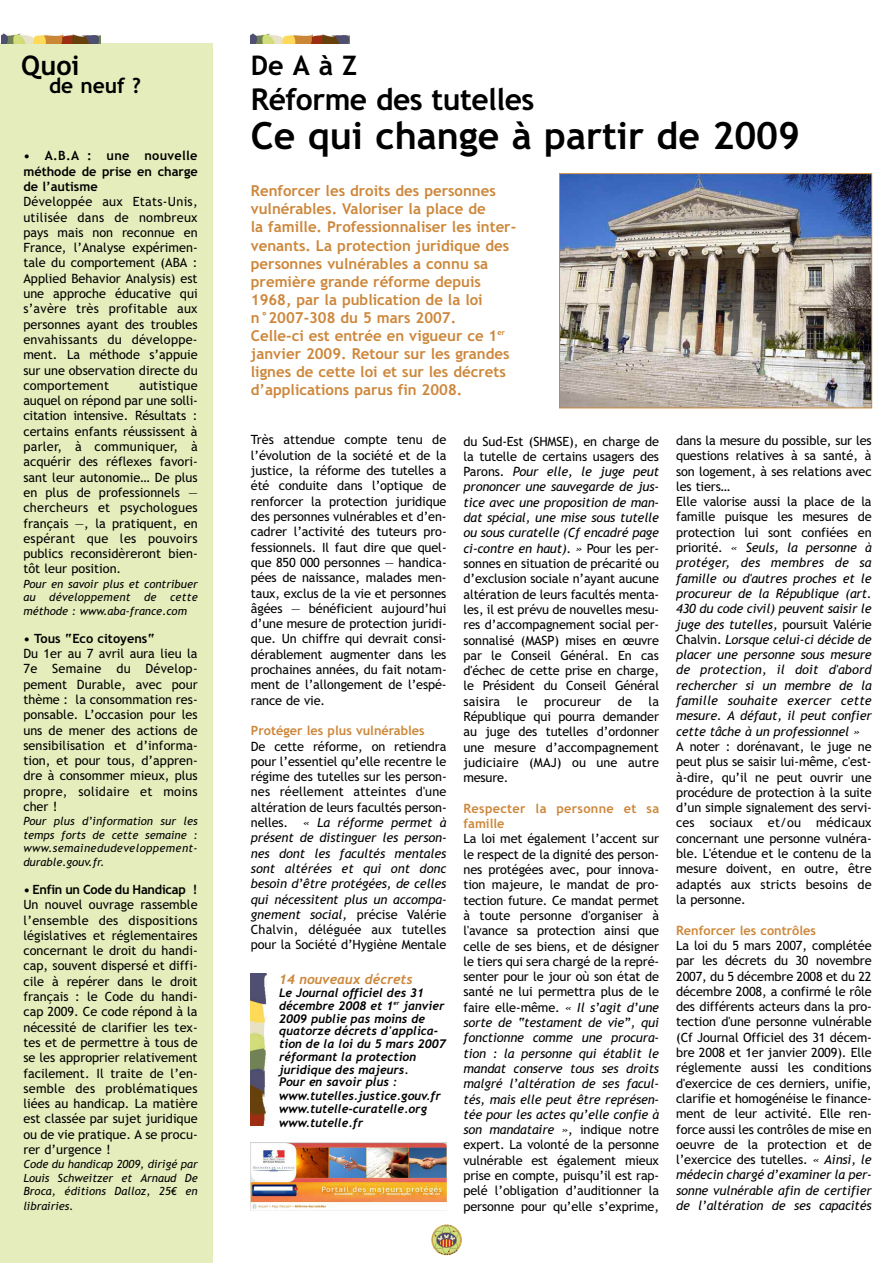
<style>
.page{position:relative;width:893px;height:1263px;background:#fff}
.page>*{position:absolute;margin:0;border:0;box-sizing:border-box;transform-origin:0 0}
.t1{font:700 37.5px "Trebuchet MS";color:#000}
.t2{font:700 30px "Trebuchet MS";letter-spacing:-.02em;color:#000}
.t3{font:700 27px "Trebuchet MS";color:#000}
.t4{font:700 21px "Trebuchet MS";color:#000}
.t5{font:700 15px/18px "Trebuchet MS";color:#cd873b}
.t6{font:italic 700 13.5px "Trebuchet";color:#cd873b}
.t7{font:12.75px/15.3px "Trebuchet MS";color:#000;text-align:justify}
.t8{font:italic 12.75px/15.3px "Trebuchet MS";letter-spacing:-.01em;color:#000}
.t9{font:700 12.75px/15.3px "Trebuchet MS";color:#000;text-align:justify}
.t10{font:700 12.75px "Trebuchet MS";color:#cd873b}
.t11{font:700 12.75px/15.3px "Trebuchet MS";letter-spacing:.025em;color:#cd873b}
.t12{font:700 12.75px "Trebuchet MS";letter-spacing:-.02em;color:#000}
.t13{font:italic 700 12px/12.9px "Trebuchet";color:#000}
.t14{font:italic 11.25px/13.5px "Trebuchet MS";color:#000;text-align:justify}
.s1{font-style:italic}
.s2{font-style:normal}
</style>
<div class="page">
<div style="left:0;top:44px;width:213px;height:1219px;background:#e6edbc"></div>
<img style="left:431px;top:1224px;width:31px;height:31px">
<img style="left:251px;top:33px;width:99px;height:11px">
<img style="left:2px;top:33px;width:99px;height:11px">
<img style="left:561px;top:175px;width:309px;height:231px">
<div style="left:559px;top:173px;width:313px;height:235px;border:1px solid #cd873b"></div>
<img style="left:251px;top:1142px;width:195px;height:67px">
<img style="left:251px;top:973px;width:18px;height:152px">
<h3 class="t3" style="left:21px;top:50px;width:60px">Quoi</h3>
<h3 class="t4" style="left:49px;top:74px;width:94px">de neuf ?</h3>
<p class="t9" style="left:23px;top:148px;width:176px">• A.B.A : une nouvelle méthode de prise en charge de l’autisme</p>
<p class="t7" style="left:23px;top:194px;width:176px">Développée aux Etats-Unis, utilisée dans de nombreux pays mais non reconnue en France, l’Analyse expérimen&shy;tale du comportement (ABA :<br>Applied Behavior Analysis) est une approche éducative qui s’avère très profitable aux personnes ayant des troubles envahissants du développe&shy;ment. La méthode s’appuie sur une observation directe du comportement</p>
<p class="t7" style="left:23px;top:378px;width:176px;text-indent:116px">autistique auquel on répond par une solli&shy;citation intensive. Résultats : certains enfants réussissent à parler, à communiquer, à acquérir des réflexes favori&shy;sant leur autonomie… De plus en plus de professionnels — chercheurs et psychologues français —, la pratiquent, en espérant que les pouvoirs publics reconsidèreront bien&shy;tôt leur position.</p>
<p class="t14" style="left:23px;top:577px;width:176px">Pour en savoir plus et contribuer au développement de cette méthode : www.aba-france.com</p>
<p class="t9" style="left:23px;top:631px;width:133px">• Tous “Eco citoyens“</p>
<p class="t7" style="left:23px;top:646px;width:176px">Du 1er au 7 avril aura lieu la 7e Semaine du Dévelop&shy;pement Durable, avec pour thème : la consommation res&shy;ponsable. L’occasion pour les uns de mener des actions de sensibilisation et d’informa&shy;tion, et pour tous, d’appren&shy;dre à consommer mieux, plus propre, solidaire et moins cher !</p>
<p class="t14" style="left:23px;top:815px;width:176px">Pour plus d’information sur les temps forts de cette semaine : www.semainedudeveloppement&shy;durable.gouv.fr.</p>
<p class="t12" style="left:23px;top:882px;width:176px">• Enfin un Code du Handicap !</p>
<p class="t7" style="left:23px;top:897px;width:176px">Un nouvel ouvrage rassemble l’ensemble des dispositions législatives et réglementaires concernant le droit du handi&shy;cap, souvent dispersé et diffi&shy;cile à repérer dans le droit français : le Code du handi&shy;cap 2009. Ce code répond à la nécessité de clarifier les tex&shy;tes et de permettre à tous de se les approprier relativement facilement. Il traite de l’en&shy;semble des problématiques liées au handicap. La matière est classée par sujet juridique ou de vie pratique. A se procu&shy;rer d’urgence !</p>
<p class="t14" style="left:23px;top:1157px;width:176px">Code du handicap 2009, dirigé par Louis Schweitzer et Arnaud De Broca, éditions Dalloz, 25€ en</p>
<p class="t14" style="left:23px;top:1199px;width:52px">librairies.</p>
<h3 class="t3" style="left:251px;top:50px;width:108px">De A à Z</h3>
<h2 class="t2" style="left:251px;top:82px;width:285px">Réforme des tutelles</h2>
<h1 class="t1" style="left:251px;top:114px;width:551px">Ce qui change à partir de 2009</h1>
<p class="t5" style="left:251px;top:182px;width:267px">Renforcer les droits des personnes vulnérables. Valoriser la place de<br>la famille. Professionnaliser les inter&shy;venants. La protection juridique des personnes vulnérables a connu sa première grande réforme depuis 1968, par la publication de la loi n°2007-308 du 5 mars 2007.<br>Celle-ci est entrée en vigueur ce 1<sup>er </sup>janvier 2009. Retour sur les grandes lignes de cette loi et sur les décrets d’applications parus fin 2008.</p>
<p class="t7" style="left:251px;top:432px;width:197px">Très attendue compte tenu de l’évolution de la société et de la justice, la réforme des tutelles a été conduite dans l’optique de renforcer la protection juridique des personnes vulnérables et d’en&shy;cadrer l’activité des tuteurs pro&shy;fessionnels. Il faut dire que quel&shy;que 850 000 personnes — handica&shy;pées de naissance, malades men&shy;taux, exclus de la vie et personnes âgées — bénéficient aujourd’hui d’une mesure de protection juridi&shy;que. Un chiffre qui devrait consi&shy;dérablement augmenter dans les prochaines années, du fait notam&shy;ment de l’allongement de l’espé&shy;rance de vie.</p>
<p class="t10" style="left:251px;top:723px;width:175px">Protéger les plus vulnérables</p>
<p class="t7" style="left:251px;top:738px;width:197px">De cette réforme, on retiendra pour l’essentiel qu’elle recentre le régime des tutelles sur les person&shy;nes réellement atteintes d'une altération de leurs facultés person&shy;nelles. <span class="s1">« La réforme permet à présent de distinguer les person&shy;nes dont les facultés mentales sont altérées et qui ont donc besoin d’être protégées, de celles qui nécessitent plus un accompa&shy;gnement social,</span> précise Valérie Chalvin, déléguée aux tutelles pour la Société d’Hygiène Mentale</p>
<p class="t7" style="left:463px;top:433px;width:197px">du Sud-Est (SHMSE), en charge de la tutelle de certains usagers des Parons. <span class="s1">Pour elle, le juge peut prononcer une sauvegarde de jus&shy;tice avec une proposition de man&shy;dat spécial, une mise sous tutelle ou sous curatelle (Cf encadré page ci-contre en haut). »</span> Pour les per&shy;sonnes en situation de précarité ou d’exclusion sociale n’ayant aucune altération de leurs facultés menta&shy;les, il est prévu de nouvelles mesu&shy;res d’accompagnement social per&shy;sonnalisé (MASP) mises en œuvre par le Conseil Général. En cas d'échec de cette prise en charge, le Président du Conseil Général saisira</p>
<p class="t7" style="left:463px;top:694px;width:197px;text-indent:185px">la République qui pourra demander au juge des tutelles d’ordonner une mesure d’accompagnement judiciaire (MAJ) ou une autre mesure.</p>
<p class="t11" style="left:463px;top:801px;width:197px">Respecter la personne et sa famille</p>
<p class="t7" style="left:463px;top:831px;width:197px">La loi met également l’accent sur le respect de la dignité des person&shy;nes protégées avec, pour innova&shy;tion majeure, le mandat de pro&shy;tection future. Ce mandat permet à toute personne d'organiser à l'avance sa protection ainsi que celle de ses biens, et de désigner le tiers qui sera chargé de la repré&shy;senter pour le jour où son état de santé ne lui permettra plus de le faire elle-même. <span class="s1">« Il s’agit d’une sorte de “testament de vie”, qui fonctionne comme une procura&shy;tion : la personne qui établit le mandat conserve tous ses droits malgré l’altération de ses facul&shy;tés, mais elle peut être représen&shy;tée pour les actes qu’elle confie à son mandataire »</span>, indique notre expert. La volonté de la personne vulnérable est également mieux prise en compte, puisqu’il est rap&shy;pelé l’obligation d’auditionner la personne pour qu’elle s’exprime,</p>
<p class="t7" style="left:517px;top:694px;width:12px">le</p>
<p class="t7" style="left:544px;top:694px;width:59px">procureur</p>
<p class="t7" style="left:618px;top:694px;width:16px">de</p>
<p class="t6" style="left:279px;top:972px;width:135px">14 nouveaux décrets</p>
<p class="t13" style="left:279px;top:986px;width:168px">Le Journal officiel des 31 décembre 2008 et 1<sup>er</sup> janvier<br>2009 publie pas moins de quatorze décrets d'applica&shy;tion de la loi du 5 mars 2007 réformant la protection juridique des majeurs.<br>Pour en savoir plus : www.tutelles.justice.gouv.fr www.tutelle-curatelle.org www.tutelle.fr</p>
<p class="t8" style="left:676px;top:433px;width:197px"><span class="s2">dans la mesure du possible, sur les questions relatives à sa santé, à son logement, à ses relations avec les tiers…<br>Elle valorise aussi la place de la famille puisque les mesures de protection lui sont confiées en priorité.</span> « Seuls, la personne à protéger, des membres de sa famille ou d'autres proches et le procureur de la République (art.<br>430 du code civil) peuvent saisir le juge des tutelles, <span class="s2">poursuit Valérie<br>Chalvin.</span> Lorsque celui-ci décide de placer une personne sous mesure de protection, il doit d'abord rechercher si un membre de la famille souhaite exercer cette mesure. A défaut, il peut confier cette tâche à un professionnel »</p>
<p class="t7" style="left:676px;top:739px;width:197px">A noter : dorénavant, le juge ne peut plus se saisir lui-même, c'est&shy;à-dire, qu’il ne peut ouvrir une procédure de protection à la suite d’un simple signalement des servi&shy;ces sociaux et/ou médicaux concernant une personne vulnéra&shy;ble. L'étendue et le contenu de la mesure doivent, en outre, être adaptés aux stricts besoins de la personne.</p>
<p class="t10" style="left:676px;top:923px;width:141px">Renforcer les contrôles</p>
<p class="t7" style="left:676px;top:938px;width:197px">La loi du 5 mars 2007, complétée par les décrets du 30 novembre 2007, du 5 décembre 2008 et du 22 décembre 2008, a confirmé le rôle des différents acteurs dans la pro&shy;tection d'une personne vulnérable (Cf Journal Officiel des 31 décem&shy;bre 2008 et 1er janvier 2009). Elle réglemente aussi les conditions d'exercice de ces derniers, unifie, clarifie et homogénéise le finance&shy;ment de leur activité. Elle ren&shy;force aussi les contrôles de mise en oeuvre de la protection et de l’exercice des tutelles. <span class="s1">« Ainsi, le médecin chargé d’examiner la per&shy;sonne vulnérable afin de certifier de l’altération de ses capacités</span></p>
</div>
